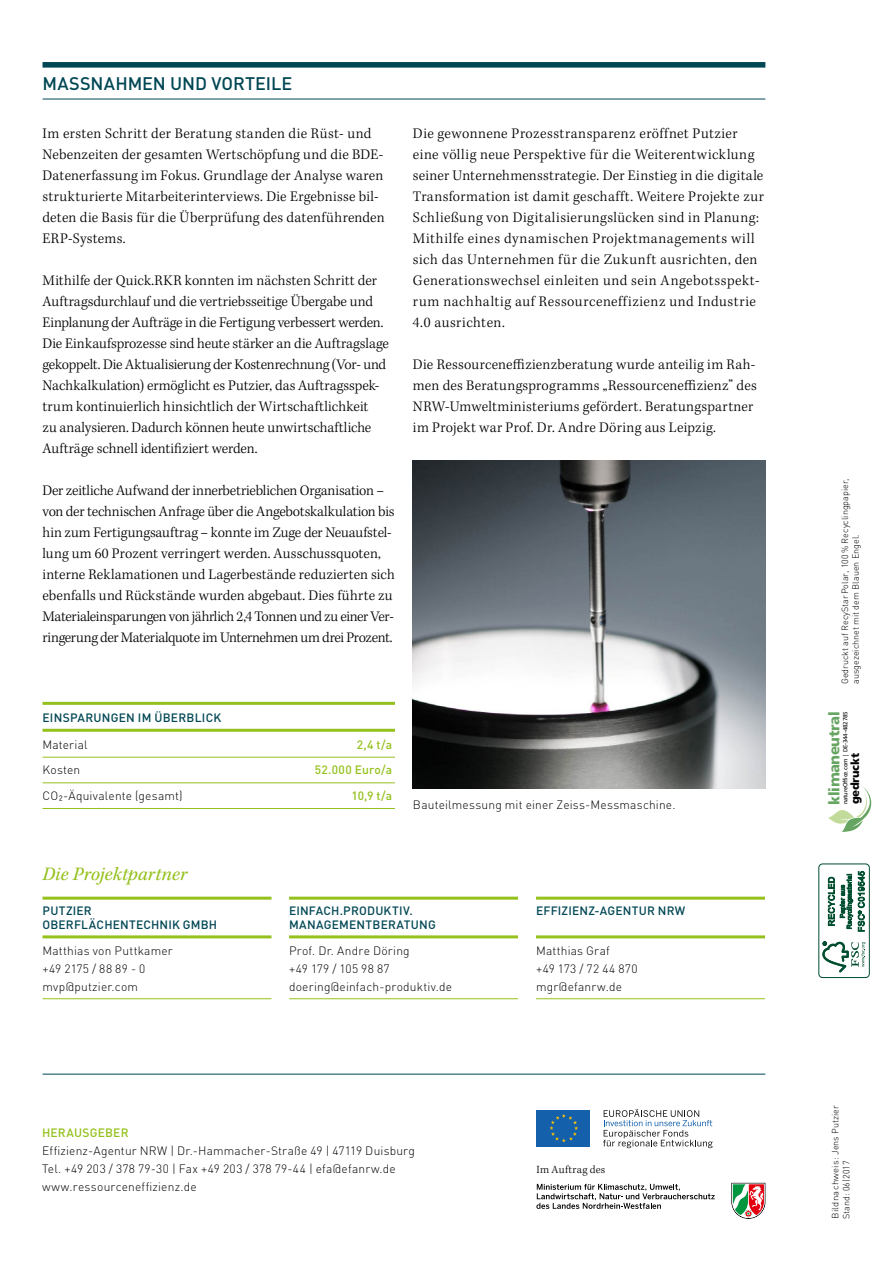
<style>
.page{position:relative;width:893px;height:1263px;background:#fff}
.page>*{position:absolute;margin:0;border:0;box-sizing:border-box;transform-origin:0 0}
.t1{font:italic 19.5px "Kepler Std";color:#94c11c}
.t2{font:500 18px "DIN";color:#004754}
.t3{font:300 15px/21px "Kepler Std";letter-spacing:.015em;color:#000}
.t4{font:300 15px/21px "Kepler Std";letter-spacing:-.005em;color:#000}
.t5{font:14.85px "Humanist 777 BT Black B";letter-spacing:-.03em;color:#66a461}
.t6{font:300 12px/18px "DIN";letter-spacing:.015em;color:#000}
.t7{font:500 12px/14.4px "DIN";letter-spacing:.015em;color:#004754}
.t8{font:500 12px "DIN";letter-spacing:.015em;color:#94c11c}
.t9{font:11.55px "Humanist 777 BT Black B";letter-spacing:-.03em;color:#000}
.t10{font:300 11.25px "Kepler Std";letter-spacing:.03em;color:#000}
.t11{font:300 9px/10.8px "DIN";color:#000}
.t12{font:300 9px/10.8px "DIN";color:#000;scale:1.06 1}
.t13{font:6.15px "Humanist 777 BT Roman B";letter-spacing:-.03em;color:#000}
</style>
<div class="page">
<svg style="left:536px;top:1184px;width:179px;height:25px"></svg>
<svg style="left:731px;top:1183px;width:34px;height:36px"></svg>
<hr style="left:536px;top:897px;width:229px;height:3px;background:#94c11c">
<hr style="left:536px;top:935px;width:229px;height:3px;background:#94c11c">
<hr style="left:536px;top:998px;width:229px;height:1px;background:#94c11c">
<div style="left:43px;top:62px;width:722px;height:6px;background:#004754"></div>
<hr style="left:43px;top:99px;width:722px;height:1px;background:#004754">
<div style="left:819px;top:863px;width:51px;height:115px;border:1px solid #004e2f;border-radius:4px"></div>
<svg style="left:822px;top:941px;width:43px;height:31px"></svg>
<svg style="left:828px;top:871px;width:37px;height:61px"></svg>
<hr style="left:43px;top:897px;width:228px;height:3px;background:#94c11c">
<hr style="left:43px;top:935px;width:228px;height:3px;background:#94c11c">
<hr style="left:43px;top:998px;width:228px;height:1px;background:#94c11c">
<svg style="left:828px;top:787px;width:43px;height:45px"></svg>
<hr style="left:43px;top:702px;width:352px;height:3px;background:#94c11c">
<hr style="left:43px;top:729px;width:352px;height:3px;background:#94c11c">
<hr style="left:43px;top:757px;width:352px;height:1px;background:#94c11c">
<hr style="left:43px;top:782px;width:352px;height:1px;background:#94c11c">
<hr style="left:43px;top:808px;width:352px;height:1px;background:#94c11c">
<div style="left:536px;top:1110px;width:54px;height:36px;background:#1560ab"></div>
<svg style="left:549px;top:1114px;width:29px;height:28px"></svg>
<svg style="left:603px;top:1109px;width:110px;height:39px"></svg>
<hr style="left:43px;top:1074px;width:722px;height:1px;background:#004754">
<img style="left:413px;top:460px;width:353px;height:329px">
<hr style="left:289px;top:897px;width:229px;height:3px;background:#94c11c">
<hr style="left:289px;top:935px;width:229px;height:3px;background:#94c11c">
<hr style="left:289px;top:998px;width:229px;height:1px;background:#94c11c">
<p class="t2" style="left:43px;top:72px;width:251px">MASSNAHMEN UND VORTEILE</p>
<p class="t3" style="left:43px;top:123px;width:344px">Im ersten Schritt der Beratung standen die Rüst- und Nebenzeiten der gesamten Wertschöpfung und die BDE-Datenerfassung im Fokus. Grundlage der Analyse waren strukturierte Mitarbeiterinterviews. Die Ergebnisse bil&shy;deten die Basis für die Überprüfung des datenführenden ERP-Systems.</p>
<p class="t3" style="left:43px;top:270px;width:348px">Mithilfe der Quick.RKR konnten im nächsten Schritt der Auftragsdurchlauf und die vertriebsseitige Übergabe und Einplanung der Aufträge in die Fertigung verbessert werden.<br>Die Einkaufsprozesse sind heute stärker an die Auftragslage gekoppelt. Die Aktualisierung der Kostenrechnung (Vor- und Nachkalkulation) ermöglicht es Putzier, das Auftragsspek&shy;trum kontinuierlich hinsichtlich der Wirtschaftlichkeit<br>zu analysieren. Dadurch können heute unwirtschaftliche Aufträge schnell identifiziert werden.</p>
<p class="t4" style="left:43px;top:480px;width:354px">Der zeitliche Aufwand der innerbetrieblichen Organisation – von der technischen Anfrage über die Angebotskalkulation bis hin zum Fertigungsauftrag – konnte im Zuge der Neuaufstel&shy;lung um 60 Prozent verringert werden. Ausschussquoten, interne Reklamationen und Lagerbestände reduzierten sich ebenfalls und Rückstände wurden abgebaut. Dies führte zu Materialeinsparungen von jährlich 2,4 Tonnen und zu einer Ver&shy;ringerung der Materialquote im Unternehmen um drei Prozent.</p>
<p class="t3" style="left:413px;top:123px;width:352px">Die gewonnene Prozesstransparenz eröffnet Putzier eine völlig neue Perspektive für die Weiterentwicklung seiner Unternehmensstrategie. Der Einstieg in die digitale Transformation ist damit geschafft. Weitere Projekte zur Schließung von Digitalisierungslücken sind in Planung:<br>Mithilfe eines dynamischen Projektmanagements will sich das Unternehmen für die Zukunft ausrichten, den Generationswechsel einleiten und sein Angebotsspekt&shy;rum nachhaltig auf Ressourceneffizienz und Industrie 4.0 ausrichten.</p>
<p class="t3" style="left:413px;top:354px;width:345px">Die Ressourceneffizienzberatung wurde anteilig im Rah&shy;men des Beratungsprogramms „Ressourceneffizienz” des NRW-Umweltministeriums gefördert. Beratungspartner im Projekt war Prof. Dr. Andre Döring aus Leipzig.</p>
<p class="t7" style="left:43px;top:710px;width:180px">EINSPARUNGEN IM ÜBERBLICK</p>
<p class="t6" style="left:43px;top:735px;width:47px">Material</p>
<p class="t8" style="left:357px;top:737px;width:37px">2,4 t/a</p>
<p class="t6" style="left:43px;top:761px;width:39px">Kosten</p>
<p class="t8" style="left:315px;top:762px;width:79px">52.000 Euro/a</p>
<p class="t6" style="left:43px;top:786px;width:142px">CO²-Äquivalente (gesamt)</p>
<p class="t8" style="left:351px;top:788px;width:42px">10,9 t/a</p>
<h1 class="t1" style="left:43px;top:863px;width:146px">Die Projektpartner</h1>
<p class="t6" style="left:413px;top:796px;width:264px">Bauteilmessung mit einer Zeiss-Messmaschine.</p>
<p class="t7" style="left:43px;top:903px;width:176px">PUTZIER<br>OBERFLÄCHENTECHNIK GMBH</p>
<p class="t6" style="left:43px;top:942px;width:132px">Matthias von Puttkamer +49 2175 / 88 89 - 0 mvp@putzier.com</p>
<p class="t7" style="left:289px;top:903px;width:148px">EINFACH.PRODUKTIV.<br>MANAGEMENTBERATUNG</p>
<p class="t6" style="left:289px;top:942px;width:165px">Prof. Dr. Andre Döring<br>+49 179 / 105 98 87 doering@einfach-produktiv.de</p>
<p class="t8" style="left:42px;top:1125px;width:88px">HERAUSGEBER</p>
<p class="t6" style="left:42px;top:1142px;width:374px">Effizienz-Agentur NRW | Dr.-Hammacher-Straße 49 | 47119 Duisburg<br>Tel. +49 203 / 378 79-30 | Fax +49 203 / 378 79-44 | efa@efanrw.de www.ressourceneffizienz.de</p>
<p class="t7" style="left:536px;top:903px;width:151px">EFFIZIENZ-AGENTUR NRW</p>
<p class="t6" style="left:536px;top:942px;width:103px">Matthias Graf<br>+49 173 / 72 44 870 mgr@efanrw.de</p>
<p class="t10" style="left:536px;top:1163px;width:70px">Im Auftrag des</p>
<p class="t11" style="left:839px;top:684px;width:207px;rotate:-90deg">Gedruckt auf RecyStarPolar, 100% Recyclingpapier, ausgezeichnet mit dem Blauen Engel.</p>
<p class="t5" style="left:825px;top:805px;width:94px;rotate:-90deg">klimaneutral</p>
<p class="t13" style="left:841px;top:804px;width:94px;rotate:-90deg">natureOffice.com | DE-344-482785</p>
<p class="t9" style="left:847px;top:804px;width:52px;rotate:-90deg">gedruckt</p>
<p class="t12" style="left:830px;top:1219px;width:108px;rotate:-90deg">Bildnachweis: Jens Putzier<br>Stand: 06|2017</p>
</div>
